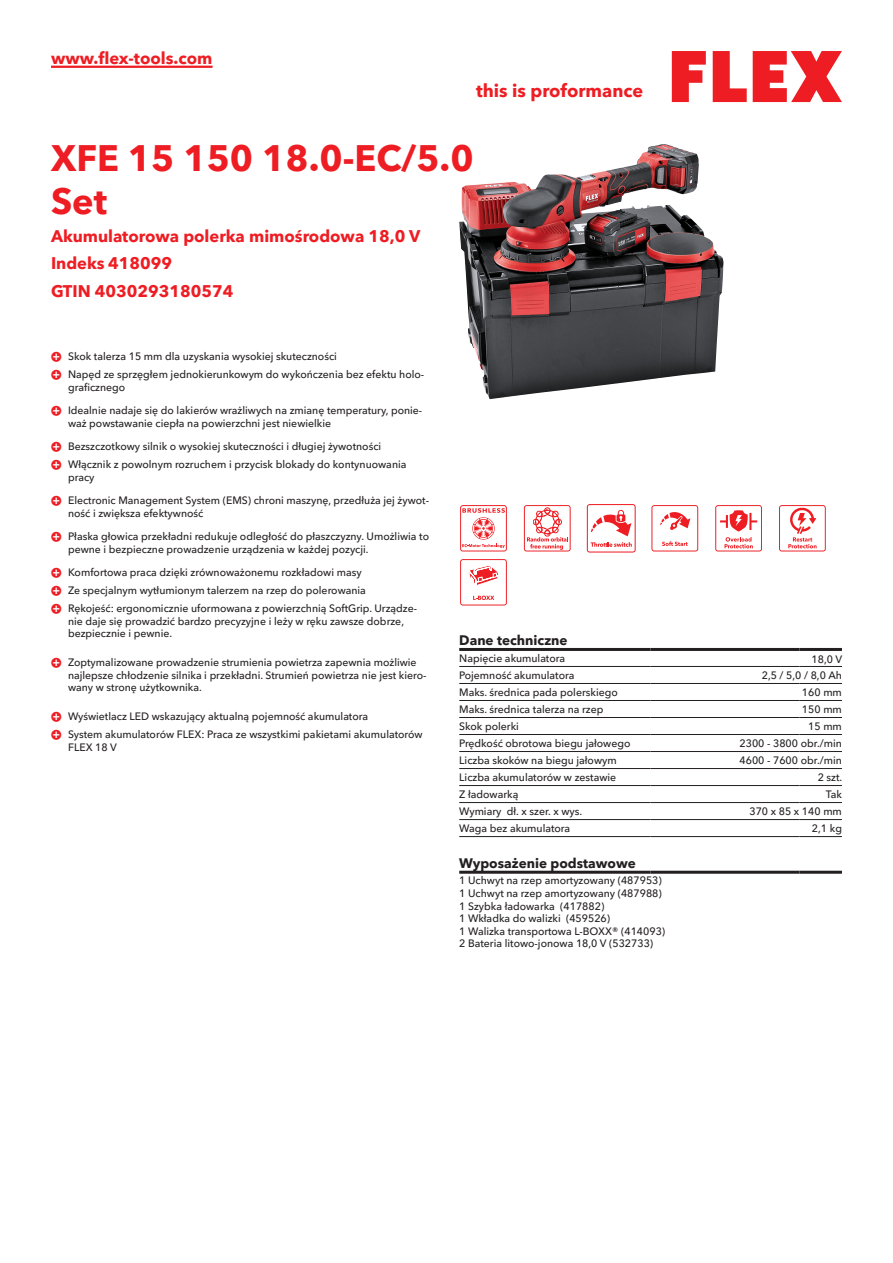
<style>
.page{position:relative;width:893px;height:1263px;background:#fff}
.page>*{position:absolute;margin:0;border:0;box-sizing:border-box;transform-origin:0 0}
.CB_AF_Product-name{font:700 36px/43.2px "Avenir Next W1 G";color:#ee1d23}
.t1{font:700 18px "Avenir Next W1 G";color:#ee1d23}
.CB_AF_Product-short{font:700 16.5px "Avenir Next W1 G";color:#ee1d23}
.CB_AF_Order-number{font:700 16.5px "Avenir Next W1 G";color:#ee1d23}
.CB_AF_Table-headline{font:700 13.5px "Avenir Next W1 G";color:#231f20}
.CB_AF_Table-specific{font:500 10.5px/12.6px "Avenir Next W1 G";color:#231f20}
</style>
<div class="page">
<svg style="left:672px;top:51px;width:34px;height:51px"></svg>
<svg style="left:713px;top:51px;width:34px;height:51px"></svg>
<svg style="left:753px;top:51px;width:89px;height:51px"></svg>
<hr style="left:51px;top:66px;width:162px;height:2px;background:#ee1d23">
<img style="left:459px;top:144px;width:206px;height:250px">
<hr style="left:459px;top:666px;width:192px;height:1px;background:#231f20">
<hr style="left:651px;top:666px;width:148px;height:1px;background:#231f20">
<hr style="left:799px;top:666px;width:43px;height:1px;background:#231f20">
<hr style="left:459px;top:683px;width:192px;height:1px;background:#231f20">
<hr style="left:651px;top:683px;width:148px;height:1px;background:#231f20">
<hr style="left:799px;top:683px;width:43px;height:1px;background:#231f20">
<hr style="left:459px;top:700px;width:192px;height:1px;background:#231f20">
<hr style="left:651px;top:700px;width:148px;height:1px;background:#231f20">
<hr style="left:799px;top:700px;width:43px;height:1px;background:#231f20">
<hr style="left:459px;top:717px;width:192px;height:1px;background:#231f20">
<hr style="left:651px;top:717px;width:148px;height:1px;background:#231f20">
<hr style="left:799px;top:717px;width:43px;height:1px;background:#231f20">
<hr style="left:459px;top:734px;width:192px;height:1px;background:#231f20">
<hr style="left:651px;top:734px;width:148px;height:1px;background:#231f20">
<hr style="left:799px;top:734px;width:43px;height:1px;background:#231f20">
<hr style="left:459px;top:751px;width:192px;height:1px;background:#231f20">
<hr style="left:651px;top:751px;width:148px;height:1px;background:#231f20">
<hr style="left:799px;top:751px;width:43px;height:1px;background:#231f20">
<hr style="left:459px;top:768px;width:192px;height:1px;background:#231f20">
<hr style="left:651px;top:768px;width:148px;height:1px;background:#231f20">
<hr style="left:799px;top:768px;width:43px;height:1px;background:#231f20">
<hr style="left:459px;top:785px;width:192px;height:1px;background:#231f20">
<hr style="left:651px;top:785px;width:148px;height:1px;background:#231f20">
<hr style="left:799px;top:785px;width:43px;height:1px;background:#231f20">
<hr style="left:459px;top:802px;width:192px;height:1px;background:#231f20">
<hr style="left:651px;top:802px;width:148px;height:1px;background:#231f20">
<hr style="left:799px;top:802px;width:43px;height:1px;background:#231f20">
<hr style="left:459px;top:819px;width:192px;height:1px;background:#231f20">
<hr style="left:651px;top:819px;width:148px;height:1px;background:#231f20">
<hr style="left:799px;top:819px;width:43px;height:1px;background:#231f20">
<hr style="left:459px;top:836px;width:192px;height:1px;background:#231f20">
<hr style="left:651px;top:836px;width:148px;height:1px;background:#231f20">
<hr style="left:799px;top:836px;width:43px;height:1px;background:#231f20">
<hr style="left:459px;top:648px;width:192px;height:3px;background:#231f20">
<hr style="left:651px;top:648px;width:148px;height:3px;background:#231f20">
<hr style="left:799px;top:648px;width:43px;height:3px;background:#231f20">
<hr style="left:459px;top:871px;width:192px;height:3px;background:#231f20">
<hr style="left:651px;top:871px;width:148px;height:3px;background:#231f20">
<hr style="left:799px;top:871px;width:43px;height:3px;background:#231f20">
<svg style="left:460px;top:505px;width:47px;height:46px"></svg>
<svg style="left:524px;top:505px;width:47px;height:46px"></svg>
<svg style="left:587px;top:504px;width:49px;height:48px"></svg>
<svg style="left:651px;top:505px;width:47px;height:46px"></svg>
<svg style="left:715px;top:505px;width:47px;height:46px"></svg>
<svg style="left:779px;top:505px;width:47px;height:46px"></svg>
<svg style="left:460px;top:559px;width:47px;height:46px"></svg>
<h3 class="CB_AF_Product-short" style="left:51px;top:45px;width:163px">www.flex-tools.com</h3>
<h2 class="t1" style="left:476px;top:77px;width:169px">this is proformance</h2>
<p class="CB_AF_Product-name" style="left:51px;top:134px;width:424px">XFE 15 150 18.0-EC/5.0<br>Set</p>
<p class="CB_AF_Product-short" style="left:51px;top:223px;width:371px">Akumulatorowa polerka mimośrodowa 18,0 V</p>
<p class="CB_AF_Order-number" style="left:51px;top:250px;width:123px">Indeks 418099</p>
<p class="CB_AF_Order-number" style="left:51px;top:278px;width:184px">GTIN 4030293180574</p>
<p class="CB_AF_Table-specific" style="left:68px;top:349px;width:270px">Skok talerza 15 mm dla uzyskania wysokiej skuteczności</p>
<p class="CB_AF_Table-specific" style="left:68px;top:367px;width:358px">Napęd ze sprzęgłem jednokierunkowym do wykończenia bez efektu holo&shy;graficznego</p>
<p class="CB_AF_Table-specific" style="left:68px;top:403px;width:356px">Idealnie nadaje się do lakierów wrażliwych na zmianę temperatury, ponie&shy;waż powstawanie ciepła na powierzchni jest niewielkie</p>
<p class="CB_AF_Table-specific" style="left:68px;top:439px;width:315px">Bezszczotkowy silnik o wysokiej skuteczności i długiej żywotności</p>
<p class="CB_AF_Table-specific" style="left:68px;top:457px;width:340px">Włącznik z powolnym rozruchem i przycisk blokady do kontynuowania pracy</p>
<p class="CB_AF_Table-specific" style="left:68px;top:493px;width:363px">Electronic Management System (EMS) chroni maszynę, przedłuża jej żywot&shy;ność i zwiększa efektywność</p>
<p class="CB_AF_Table-specific" style="left:68px;top:529px;width:363px">Płaska głowica przekładni redukuje odległość do płaszczyzny. Umożliwia to pewne i bezpieczne prowadzenie urządzenia w każdej pozycji.</p>
<p class="CB_AF_Table-specific" style="left:68px;top:565px;width:295px">Komfortowa praca dzięki zrównoważonemu rozkładowi masy</p>
<p class="CB_AF_Table-specific" style="left:68px;top:583px;width:299px">Ze specjalnym wytłumionym talerzem na rzep do polerowania</p>
<p class="CB_AF_Table-specific" style="left:68px;top:601px;width:351px">Rękojeść: ergonomicznie uformowana z powierzchnią SoftGrip. Urządze&shy;nie daje się prowadzić bardzo precyzyjne i leży w ręku zawsze dobrze, bezpiecznie i pewnie.</p>
<p class="CB_AF_Table-specific" style="left:68px;top:655px;width:360px">Zoptymalizowane prowadzenie strumienia powietrza zapewnia możliwie najlepsze chłodzenie silnika i przekładni. Strumień powietrza nie jest kiero&shy;wany w stronę użytkownika.</p>
<p class="CB_AF_Table-specific" style="left:68px;top:709px;width:302px">Wyświetlacz LED wskazujący aktualną pojemność akumulatora</p>
<p class="CB_AF_Table-specific" style="left:68px;top:727px;width:356px">System akumulatorów FLEX: Praca ze wszystkimi pakietami akumulatorów<br>FLEX 18 V</p>
<p class="CB_AF_Table-headline" style="left:459px;top:630px;width:110px">Dane techniczne</p>
<p class="CB_AF_Table-specific" style="left:459px;top:651px;width:107px">Napięcie akumulatora</p>
<p class="CB_AF_Table-specific" style="left:811px;top:652px;width:32px">18,0 V</p>
<p class="CB_AF_Table-specific" style="left:459px;top:668px;width:117px">Pojemność akumulatora</p>
<p class="CB_AF_Table-specific" style="left:762px;top:668px;width:82px">2,5 / 5,0 / 8,0 Ah</p>
<p class="CB_AF_Table-specific" style="left:459px;top:685px;width:160px">Maks. średnica pada polerskiego</p>
<p class="CB_AF_Table-specific" style="left:802px;top:685px;width:41px">160 mm</p>
<p class="CB_AF_Table-specific" style="left:459px;top:702px;width:146px">Maks. średnica talerza na rzep</p>
<p class="CB_AF_Table-specific" style="left:802px;top:702px;width:41px">150 mm</p>
<p class="CB_AF_Table-specific" style="left:459px;top:719px;width:61px">Skok polerki</p>
<p class="CB_AF_Table-specific" style="left:808px;top:719px;width:35px">15 mm</p>
<p class="CB_AF_Table-specific" style="left:459px;top:736px;width:173px">Prędkość obrotowa biegu jałowego</p>
<p class="CB_AF_Table-specific" style="left:739px;top:736px;width:104px">2300 - 3800 obr./min</p>
<p class="CB_AF_Table-specific" style="left:459px;top:753px;width:159px">Liczba skoków na biegu jałowym</p>
<p class="CB_AF_Table-specific" style="left:739px;top:753px;width:104px">4600 - 7600 obr./min</p>
<p class="CB_AF_Table-specific" style="left:459px;top:770px;width:158px">Liczba akumulatorów w zestawie</p>
<p class="CB_AF_Table-specific" style="left:818px;top:770px;width:26px">2 szt.</p>
<p class="CB_AF_Table-specific" style="left:459px;top:787px;width:61px">Z ładowarką</p>
<p class="CB_AF_Table-specific" style="left:826px;top:787px;width:18px">Tak</p>
<p class="CB_AF_Table-specific" style="left:459px;top:804px;width:124px">Wymiary dł. x szer. x wys.</p>
<p class="CB_AF_Table-specific" style="left:749px;top:804px;width:94px">370 x 85 x 140 mm</p>
<p class="CB_AF_Table-specific" style="left:459px;top:821px;width:112px">Waga bez akumulatora</p>
<p class="CB_AF_Table-specific" style="left:812px;top:821px;width:32px">2,1 kg</p>
<p class="CB_AF_Table-headline" style="left:459px;top:852px;width:178px">Wyposażenie podstawowe</p>
<p class="CB_AF_Table-specific" style="left:459px;top:873px;width:207px">1 Uchwyt na rzep amortyzowany (487953)<br>1 Uchwyt na rzep amortyzowany (487988)<br>1 Szybka ładowarka (417882)<br>1 Wkładka do walizki (459526)<br>1 Walizka transportowa L-BOXX® (414093)<br>2 Bateria litowo-jonowa 18,0 V (532733)</p>
</div>
